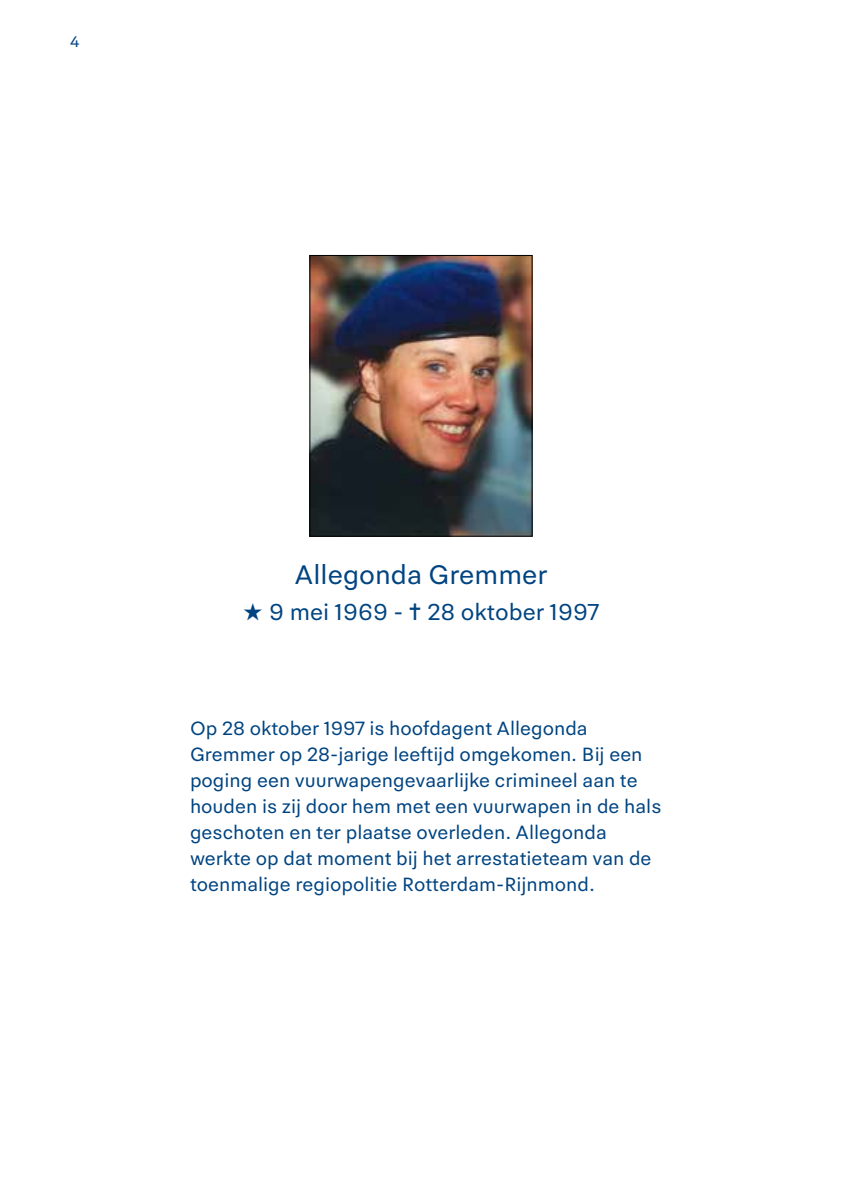
<style>
.page{position:relative;width:842px;height:1191px;background:#fff}
.page>*{position:absolute;margin:0;border:0;box-sizing:border-box;transform-origin:0 0}
.t1{font:28px "Politie Sans";color:#004481}
.t2{font:24px "Politie Sans";color:#004481}
.t3{font:20px/26px "Politie Sans";color:#004481}
.t4{font:16px "Politie Sans";color:#004481}
</style>
<div class="page">
<img style="left:312px;top:257px;width:218px;height:277px">
<div style="left:310px;top:255px;width:222px;height:281px;border:1px solid #000"></div>
<p class="t4" style="left:70px;top:32px;width:11px">4</p>
<h1 class="t1" style="left:295px;top:556px;width:254px">Allegonda Gremmer</h1>
<p class="t2" style="left:243px;top:596px;width:358px">★ 9 mei 1969 - ✝ 28 oktober 1997</p>
<p class="t3" style="left:190px;top:714px;width:473px">Op 28 oktober 1997 is hoofdagent Allegonda Gremmer op 28-jarige leeftijd omgekomen. Bij een poging een vuurwapengevaarlijke crimineel aan te houden is zij door hem met een vuurwapen in de hals geschoten en ter plaatse overleden. Allegonda werkte op dat moment bij het arrestatieteam van de toenmalige regiopolitie Rotterdam-Rijnmond.</p>
</div>
